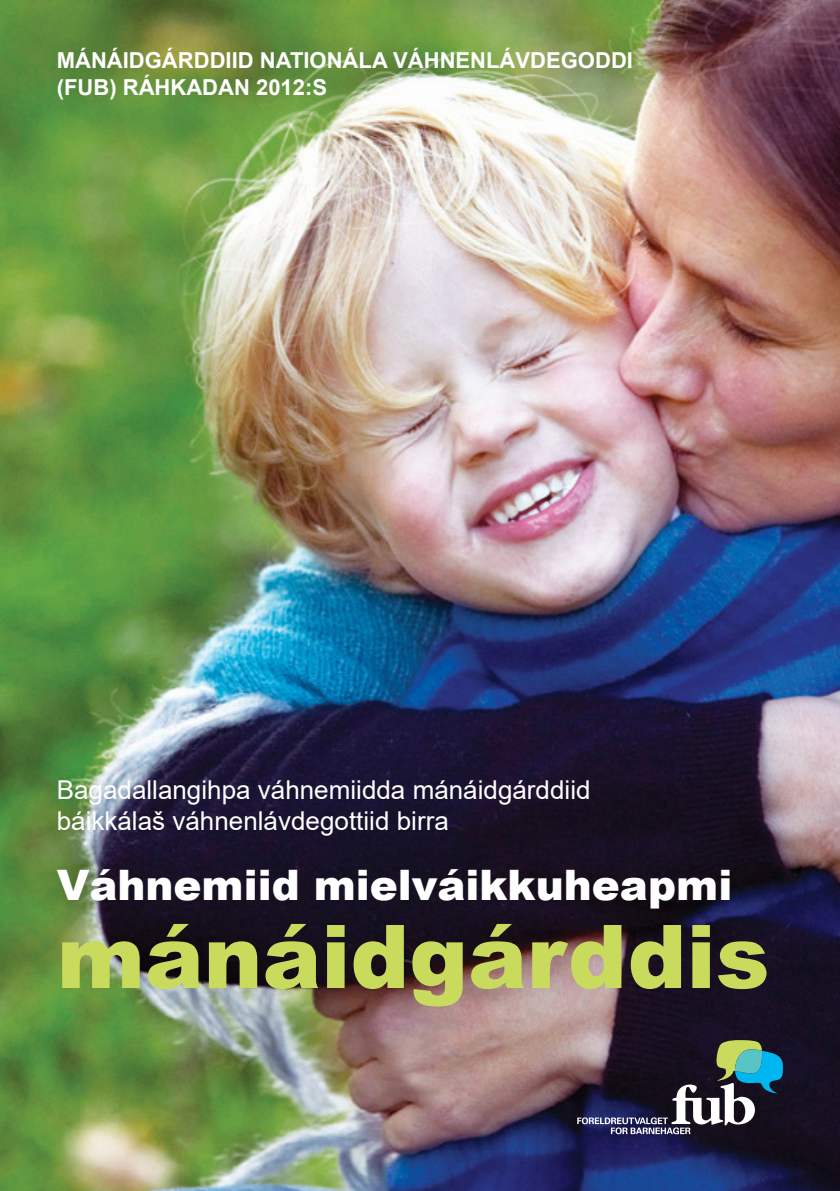
<style>
.page{position:relative;width:840px;height:1191px;background:#fff}
.page>*{position:absolute;margin:0;border:0;box-sizing:border-box;transform-origin:0 0}
.t1{font:900 88px "Arial";color:#c8db5c}
.t2{font:900 42px "Arial";color:#fff}
.t3{font:26px "Arial";color:#fff}
.t4{font:700 22px/26.4px "Arial";color:#fff}
</style>
<div class="page">
<img style="left:0;top:0;width:839px;height:1191px">
<svg style="left:577px;top:1039px;width:205px;height:95px;background:#414753"></svg>
<p class="t4" style="left:57px;top:48px;width:577px">MÁNÁIDGÁRDDIID NATIONÁLA VÁHNENLÁVDEGODDI (FUB) RÁHKADAN 2012:S</p>
<p class="t3" style="left:57px;top:771px;width:535px">Bagadallangihpa váhnemiidda mánáidgárddiid</p>
<p class="t3" style="left:57px;top:803px;width:393px">báikkálaš váhnenlávdegottiid birra</p>
<p class="t2" style="left:57px;top:854px;width:676px">Váhnemiid mielváikkuheapmi</p>
<p class="t1" style="left:57px;top:892px;width:714px">mánáidgárddis</p>
</div>
